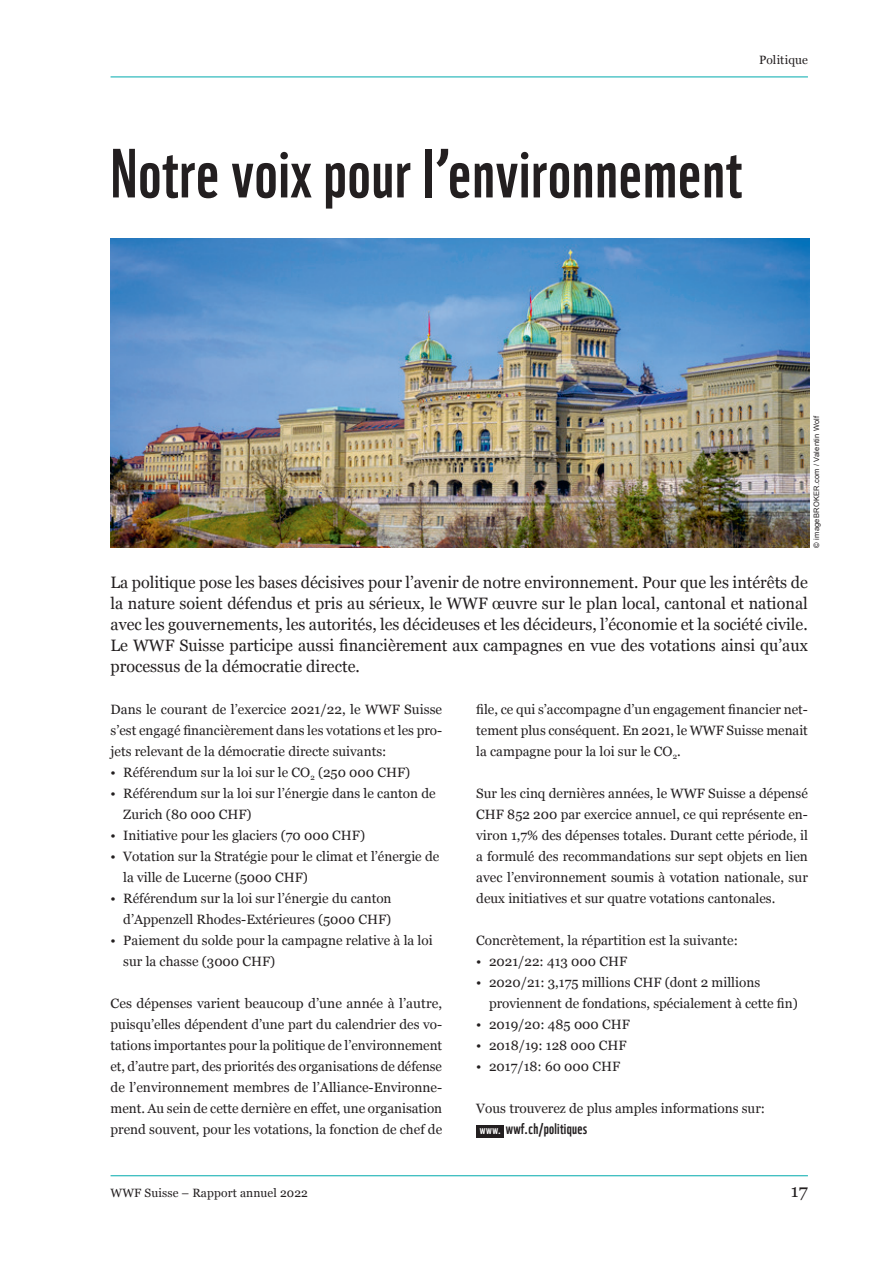
<style>
.page{position:relative;width:893px;height:1263px;background:#fff}
.page>*{position:absolute;margin:0;border:0;box-sizing:border-box;transform-origin:0 0}
.t1{font:67.5px "WWF";letter-spacing:.015em;color:#231f20}
.t2{font:18px "Georgia";color:#231f20}
.t3{font:16.5px/21px "Georgia";color:#231f20;text-align:justify}
.t4{font:15px "WWF";letter-spacing:.02em;color:#231f20}
.t5{font:13.5px/21px "Georgia";color:#231f20;text-align:justify}
.t6{font:12px "Georgia";letter-spacing:.01em;color:#231f20}
.t7{font:7.5px "Arial";letter-spacing:.025em;color:#231f20}
.s1{font-size:11.7px;color:#fff}
</style>
<div class="page">
<hr style="left:111px;top:1175px;width:697px;height:1px;background:#00aaad">
<hr style="left:111px;top:77px;width:697px;height:1px;background:#00aaad">
<div style="left:476px;top:1125px;width:27px;height:12px;background:#231f20"></div>
<img style="left:111px;top:238px;width:698px;height:310px">
<p class="t6" style="left:759px;top:51px;width:50px">Politique</p>
<h1 class="t1" style="left:111px;top:120px;width:633px">Notre voix pour l’environnement</h1>
<p class="t7" style="left:812px;top:547px;width:133px;rotate:-90deg">© imageBROKER.com / Valentin Wolf</p>
<p class="t3" style="left:111px;top:571px;width:699px">La politique pose les bases décisives pour l’avenir de notre environnement. Pour que les intérêts de la nature soient défendus et pris au sérieux, le WWF œuvre sur le plan local, cantonal et national avec les gouvernements, les autorités, les décideuses et les décideurs, l’économie et la société civile.<br>Le WWF Suisse participe aussi financièrement aux campagnes en vue des votations ainsi qu’aux processus de la démocratie directe.</p>
<p class="t5" style="left:111px;top:698px;width:333px">Dans le courant de l’exercice 2021/22, le WWF Suisse s’est engagé financièrement dans les votations et les pro&shy;jets relevant de la démocratie directe suivants:</p>
<p class="t5" style="left:111px;top:761px;width:301px">• Référendum sur la loi sur le CO<sub>2</sub> (250 000 CHF)</p>
<p class="t5" style="left:123px;top:782px;width:314px;text-indent:-13px">• Référendum sur la loi sur l’énergie dans le canton de<br>Zurich (80 000 CHF)</p>
<p class="t5" style="left:111px;top:824px;width:256px">• Initiative pour les glaciers (70 000 CHF)</p>
<p class="t5" style="left:123px;top:845px;width:318px;text-indent:-13px">• Votation sur la Stratégie pour le climat et l’énergie de la ville de Lucerne (5000 CHF)</p>
<p class="t5" style="left:111px;top:887px;width:283px;text-align:right">• Référendum sur la loi sur l’énergie du canton d’Appenzell Rhodes-Extérieures (5000 CHF)</p>
<p class="t5" style="left:123px;top:929px;width:311px;text-indent:-13px">• Paiement du solde pour la campagne relative à la loi sur la chasse (3000 CHF)</p>
<p class="t5" style="left:111px;top:992px;width:333px">Ces dépenses varient beaucoup d’une année à l’autre, puisqu’elles dépendent d’une part du calendrier des vo&shy;tations importantes pour la politique de l’environnement et, d’autre part, des priorités des organisations de défense de l’environnement membres de l’Alliance-Environne&shy;ment. Au sein de cette dernière en effet, une organisation prend souvent, pour les votations, la fonction de chef de</p>
<p class="t5" style="left:476px;top:698px;width:333px">file, ce qui s’accompagne d’un engagement financier net&shy;tement plus conséquent. En 2021, le WWF Suisse menait la campagne pour la loi sur le CO<sub>2</sub>.</p>
<p class="t5" style="left:476px;top:782px;width:333px">Sur les cinq dernières années, le WWF Suisse a dépensé CHF 852 200 par exercice annuel, ce qui représente en&shy;viron 1,7% des dépenses totales. Durant cette période, il a formulé des recommandations sur sept objets en lien avec l’environnement soumis à votation nationale, sur deux initiatives et sur quatre votations cantonales.</p>
<p class="t5" style="left:476px;top:929px;width:263px">Concrètement, la répartition est la suivante:</p>
<p class="t5" style="left:476px;top:950px;width:152px">• 2021/22: 413 000 CHF</p>
<p class="t5" style="left:489px;top:971px;width:310px;text-indent:-13px">• 2020/21: 3,175 millions CHF (dont 2 millions proviennent de fondations, spécialement à cette fin)</p>
<p class="t5" style="left:476px;top:1013px;width:155px">• 2019/20: 485 000 CHF</p>
<p class="t5" style="left:476px;top:1034px;width:152px">• 2018/19: 128 000 CHF</p>
<p class="t5" style="left:476px;top:1055px;width:145px">• 2017/18: 60 000 CHF</p>
<p class="t5" style="left:476px;top:1097px;width:290px">Vous trouverez de plus amples informations sur:</p>
<p class="t4" style="left:480px;top:1117px;width:109px"><span class="s1">www.</span> wwf.ch/politiques</p>
<p class="t6" style="left:111px;top:1184px;width:199px">WWF Suisse – Rapport annuel 2022</p>
<h2 class="t2" style="left:791px;top:1178px;width:18px">17</h2>
</div>
